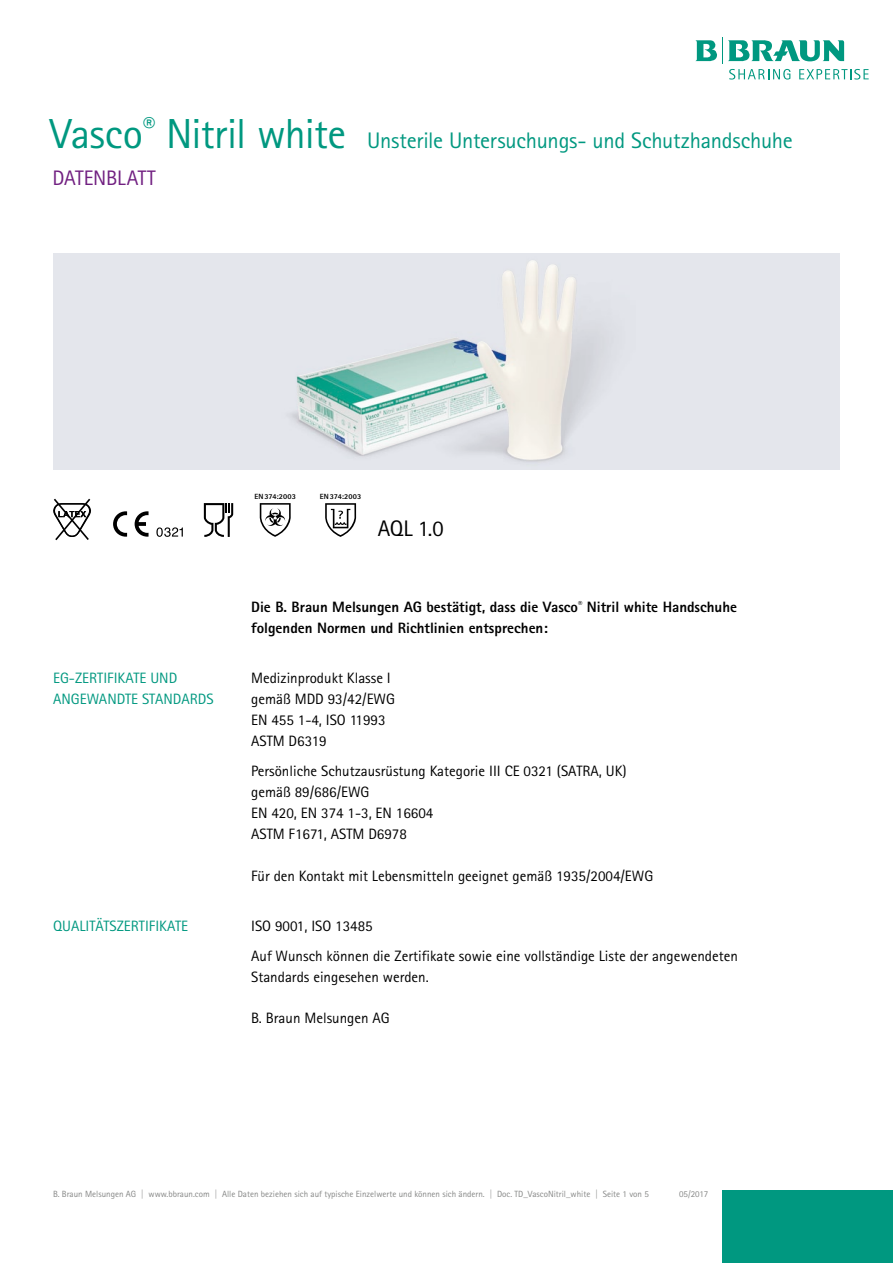
<style>
.page{position:relative;width:893px;height:1263px;background:#fff}
.page>*{position:absolute;margin:0;border:0;box-sizing:border-box;transform-origin:0 0}
.t1{font:22.5px "Rotis Sans Serif Pro";letter-spacing:-.01em;color:#009880}
.t2{font:22.5px "Rotis Sans Serif Pro";color:#000}
.t3{font:21px "Rotis Sans Serif Pro";color:#712081}
.t4{font:15px/21px "Rotis Sans Serif Pro";color:#000}
.t5{font:800 15px/21px "Rotis Sans Serif Pro";color:#000}
.t6{font:15px "Rotis Sans Serif Pro";color:#009880}
.t7{font:9px "Rotis Sans Serif Pro";color:#868786}
.t8{font:800 7.5px "Rotis Sans Serif Pro";letter-spacing:.015em;color:#000}
.s1{font-size:42px}
</style>
<div class="page">
<div style="left:722px;top:1191px;width:171px;height:72px;background:#009880"></div>
<svg style="left:695px;top:37px;width:174px;height:43px"></svg>
<div style="left:53px;top:253px;width:787px;height:217px;background:#e4e6ec"></div>
<img style="left:290px;top:260px;width:316px;height:202px">
<svg style="left:204px;top:503px;width:29px;height:34px"></svg>
<img style="left:479px;top:260px;width:53px;height:94px">
<svg style="left:135px;top:511px;width:14px;height:26px"></svg>
<svg style="left:113px;top:511px;width:14px;height:26px"></svg>
<svg style="left:156px;top:527px;width:27px;height:10px"></svg>
<svg style="left:325px;top:503px;width:31px;height:34px"></svg>
<svg style="left:260px;top:503px;width:31px;height:34px"></svg>
<svg style="left:53px;top:499px;width:38px;height:41px"></svg>
<h1 class="t1" style="left:50px;top:127px;width:744px"><span class="s1">Vasco</span><sup>®</sup> <span class="s1">Nitril white</span> Unsterile Untersuchungs- und Schutzhandschuhe</h1>
<h2 class="t3" style="left:52px;top:165px;width:12px">datenb</h2>
<h2 class="t3" style="left:117px;top:165px;width:15px">latt</h2>
<p class="t8" style="left:255px;top:492px;width:43px">EN374:2003</p>
<p class="t8" style="left:320px;top:492px;width:43px">EN374:2003</p>
<h1 class="t2" style="left:378px;top:515px;width:67px">AQL 1.0</h1>
<p class="t5" style="left:251px;top:596px;width:487px">Die B. Braun Melsungen AG bestätigt, dass die Vasco<sup>®</sup> Nitril white Handschuhe folgenden Normen und Richtlinien entsprechen:</p>
<p class="t6" style="left:53px;top:669px;width:126px">EG-zertifikate u ND</p>
<p class="t4" style="left:251px;top:668px;width:138px">Medizinprodukt Klasse I</p>
<p class="t6" style="left:53px;top:690px;width:10px">ange</p>
<p class="t6" style="left:87px;top:690px;width:19px">wandte</p>
<p class="t6" style="left:142px;top:690px;width:9px">standa</p>
<p class="t6" style="left:190px;top:690px;width:17px">rds</p>
<p class="t4" style="left:251px;top:689px;width:145px">gemäß MDD 93/42/EWG<br>EN 455 1-4, I SO 11993<br>ASTM D6319</p>
<p class="t4" style="left:251px;top:760px;width:377px">Persönliche Schutzausrüstung Kategorie III CE 0321 (SATRA, UK) gemäß 89/686/EWG<br>EN 420, EN 374 1-3, EN 16604<br>ASTM F1671, ASTM D6978</p>
<p class="t4" style="left:251px;top:865px;width:404px">Für den Kontakt mit Lebensmitteln geeignet gemäß 1935/2004/EWG</p>
<p class="t6" style="left:53px;top:917px;width:122px">Qualitätszertifikate</p>
<p class="t4" style="left:251px;top:911px;width:488px;line-height:29.5px">ISO 9001, ISO 13485<br>Auf Wunsch können die Zertifikate sowie eine vollständige Liste der angewendeten</p>
<p class="t4" style="left:251px;top:966px;width:179px">Standards eingesehen werden.</p>
<p class="t4" style="left:251px;top:1008px;width:140px">B. Braun Melsungen AG</p>
<p class="t7" style="left:53px;top:1188px;width:597px">B. Braun Melsungen AG | www.bbraun.com | Alle Daten beziehen sich auf typische Einzelwerte und können sich ändern. | Doc. TD_VascoNitril_white | Seite 1 von 5</p>
<p class="t7" style="left:679px;top:1188px;width:31px">05/2017</p>
</div>
